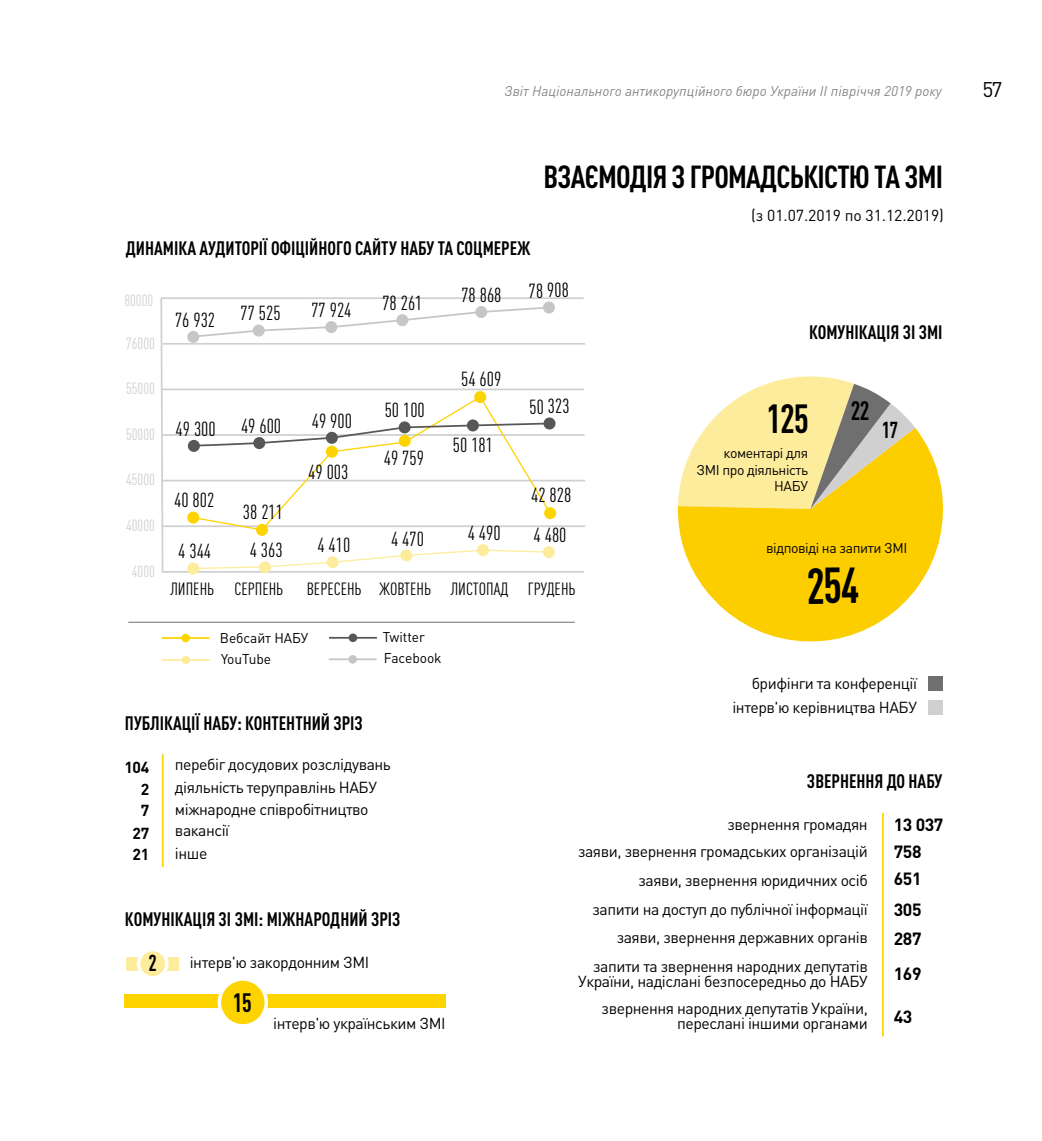
<style>
.page{position:relative;width:1042px;height:1141px;background:#fff}
.page>*{position:absolute;margin:0;border:0;box-sizing:border-box;transform-origin:0 0}
.t1{font:700 condensed 40.07px "DIN Pro";color:#000;scale:.92 1}
.t2{font:700 condensed 31.5px "DIN Pro";letter-spacing:-.025em;color:#000}
.t3{font:700 condensed 26.25px "DIN Pro";color:#000;scale:.92 1}
.t4{font:700 condensed 22.75px "DIN Pro";color:#000;scale:.92 1}
.t5{font:21px "DIN Pro";color:#000}
.t6{font:condensed 20.12px "DIN Pro";color:#000}
.t7{font:700 condensed 19.25px "DIN Pro";color:#000}
.t8{font:condensed 17.5px "DIN Pro";color:#000}
.t9{font:700 17.5px/28.5px "DIN Pro";letter-spacing:-.025em;color:#000}
.t10{font:condensed 16.1px "DIN Pro";color:#d0d0d0}
.t11{font:15.75px/29.1px "DIN Pro";letter-spacing:-.03em;color:#000;text-align:right}
.t12{font:15.75px "DIN Pro";letter-spacing:-.005em;color:#000}
.t13{font:700 15.75px/22.6px "DIN Pro";letter-spacing:-.03em;color:#000;text-align:right}
.t14{font:14px/16.8px "DIN Pro";letter-spacing:-.03em;color:#000;text-align:right}
.t15{font:italic 14px "DIN Pro";color:#878787}
.t16{font:14px/21.9px "DIN Pro";letter-spacing:-.005em;color:#000}
</style>
<div class="page">
<svg style="left:677px;top:428px;width:266px;height:214px;fill:#fcce00"></svg>
<svg style="left:678px;top:376px;width:237px;height:133px"></svg>
<hr style="left:128px;top:622px;width:447px;height:1px;background:#706f6f">
<hr style="left:163px;top:525px;width:422px;height:2px;background:#d0d0d0">
<hr style="left:162px;top:389px;width:422px;height:1px;background:#d0d0d0">
<hr style="left:163px;top:343px;width:422px;height:2px;background:#d0d0d0">
<hr style="left:161px;top:297px;width:422px;height:2px;background:#d0d0d0">
<hr style="left:162px;top:571px;width:422px;height:2px;background:#d0d0d0">
<svg style="left:160px;top:297px;width:4px;height:276px"></svg>
<hr style="left:162px;top:434px;width:422px;height:2px;background:#d0d0d0">
<div style="left:187px;top:562px;width:12px;height:13px;background:#feec9d;border-radius:50%"></div>
<div style="left:259px;top:561px;width:12px;height:12px;background:#feec9d;border-radius:50%"></div>
<svg style="left:187px;top:512px;width:12px;height:12px"></svg>
<div style="left:928px;top:676px;width:15px;height:14px;background:#706f6f"></div>
<div style="left:928px;top:700px;width:15px;height:15px;background:#d0d0d0"></div>
<hr style="left:162px;top:754px;width:2px;height:113px;background:#fdd300">
<div style="left:126px;top:957px;width:53px;height:13px;background:#feec9d"></div>
<div style="left:124px;top:995px;width:321px;height:13px;background:#fdd300"></div>
<div style="left:139px;top:950px;width:28px;height:28px;background:#feec9d;border-radius:50%"></div>
<div style="left:137px;top:948px;width:32px;height:32px;border:4px solid #fff;border-radius:50%"></div>
<div style="left:219px;top:979px;width:47px;height:47px;background:#fdd300;border-radius:50%"></div>
<div style="left:218px;top:977px;width:50px;height:51px;border:4px solid #fff;border-radius:50%"></div>
<hr style="left:882px;top:813px;width:2px;height:223px;background:#fdd300">
<hr style="left:162px;top:637px;width:48px;height:2px;background:#fdd300">
<div style="left:181px;top:634px;width:9px;height:8px;background:#fdd300;border-radius:50%"></div>
<hr style="left:329px;top:637px;width:48px;height:2px;background:#575756">
<div style="left:349px;top:634px;width:8px;height:8px;background:#575756;border-radius:50%"></div>
<hr style="left:329px;top:658px;width:48px;height:2px;background:#c6c6c6">
<div style="left:348px;top:655px;width:9px;height:9px;background:#c6c6c6;border-radius:50%"></div>
<hr style="left:162px;top:659px;width:48px;height:2px;background:#feec9d">
<div style="left:181px;top:656px;width:9px;height:8px;background:#feec9d;border-radius:50%"></div>
<hr style="left:163px;top:480px;width:422px;height:1px;background:#d0d0d0">
<div style="left:477px;top:544px;width:12px;height:12px;background:#feec9d;border-radius:50%"></div>
<div style="left:543px;top:546px;width:12px;height:12px;background:#feec9d;border-radius:50%"></div>
<div style="left:256px;top:524px;width:12px;height:12px;background:#fdd300;border-radius:50%"></div>
<div style="left:474px;top:391px;width:12px;height:12px;background:#fdd300;border-radius:50%"></div>
<div style="left:544px;top:507px;width:12px;height:12px;background:#fdd300;border-radius:50%"></div>
<svg style="left:192px;top:549px;width:355px;height:21px"></svg>
<svg style="left:192px;top:395px;width:360px;height:135px"></svg>
<div style="left:188px;top:440px;width:12px;height:12px;background:#575756;border-radius:50%"></div>
<div style="left:253px;top:437px;width:12px;height:12px;background:#575756;border-radius:50%"></div>
<svg style="left:467px;top:419px;width:12px;height:12px"></svg>
<svg style="left:543px;top:417px;width:12px;height:13px"></svg>
<svg style="left:191px;top:422px;width:360px;height:25px"></svg>
<div style="left:187px;top:331px;width:12px;height:12px;background:#c6c6c6;border-radius:50%"></div>
<div style="left:543px;top:301px;width:12px;height:13px;background:#c6c6c6;border-radius:50%"></div>
<svg style="left:191px;top:306px;width:360px;height:32px"></svg>
<div style="left:808px;top:568px;width:50px;height:36px;background:#fcce00"></div>
<p class="t15" style="left:504px;top:80px;width:439px">Звіт Національного антикорупційного бюро України II півріччя 2019 року</p>
<h3 class="t5" style="left:982px;top:73px;width:21px">57</h3>
<h2 class="t2" style="left:543px;top:153px;width:401px">ВЗАЄМОДІЯ З ГРОМАДСЬКІСТЮ ТА ЗМІ</h2>
<p class="t7" style="left:126px;top:234px;width:406px">ДИНАМІКА АУДИТОРІЇ ОФІЦІЙНОГО САЙТУ НАБУ ТА СОЦМЕРЕЖ</p>
<p class="t10" style="left:124px;top:288px;width:30px">80000</p>
<p class="t10" style="left:126px;top:331px;width:30px">76000</p>
<p class="t10" style="left:126px;top:377px;width:30px">55000</p>
<p class="t10" style="left:126px;top:423px;width:30px">50000</p>
<p class="t10" style="left:126px;top:468px;width:30px">45000</p>
<p class="t10" style="left:126px;top:514px;width:30px">40000</p>
<p class="t10" style="left:132px;top:560px;width:25px">4000</p>
<p class="t6" style="left:175px;top:305px;width:42px">76 932</p>
<p class="t6" style="left:240px;top:299px;width:42px">77 525</p>
<p class="t6" style="left:311px;top:295px;width:42px">77 924</p>
<p class="t6" style="left:382px;top:288px;width:42px">78 261</p>
<p class="t6" style="left:176px;top:414px;width:42px">49 300</p>
<p class="t6" style="left:241px;top:411px;width:42px">49 600</p>
<p class="t6" style="left:312px;top:406px;width:42px">49 900</p>
<p class="t6" style="left:174px;top:485px;width:42px">40 802</p>
<p class="t6" style="left:243px;top:497px;width:42px">38 211</p>
<p class="t6" style="left:308px;top:457px;width:42px">49 003</p>
<p class="t6" style="left:385px;top:396px;width:42px">50 100</p>
<p class="t6" style="left:384px;top:444px;width:42px">49 759</p>
<p class="t6" style="left:461px;top:280px;width:42px">78 868</p>
<p class="t6" style="left:528px;top:276px;width:42px;rotate:-1deg">78 908</p>
<p class="t6" style="left:461px;top:365px;width:42px">54 609</p>
<p class="t6" style="left:453px;top:430px;width:42px">50 181</p>
<p class="t6" style="left:529px;top:392px;width:42px;rotate:-1deg">50 323</p>
<p class="t6" style="left:531px;top:481px;width:42px">42 828</p>
<p class="t6" style="left:178px;top:536px;width:34px">4 344</p>
<p class="t6" style="left:250px;top:536px;width:34px">4 363</p>
<p class="t6" style="left:317px;top:531px;width:34px">4 410</p>
<p class="t6" style="left:391px;top:524px;width:34px">4 470</p>
<p class="t6" style="left:468px;top:519px;width:34px">4 490</p>
<p class="t6" style="left:533px;top:521px;width:34px">4 480</p>
<p class="t8" style="left:170px;top:576px;width:115px">ЛИПЕНЬ СЕРПЕНЬ</p>
<p class="t8" style="left:307px;top:576px;width:270px">ВЕРЕСЕНЬ ЖОВТЕНЬ ЛИСТОПАД ГРУДЕНЬ</p>
<p class="t16" style="left:220px;top:625px;width:90px">Вебсайт НАБУ<br>YouTube</p>
<p class="t14" style="left:383px;top:624px;width:60px;line-height:21.5px;text-align:left">Twitter<br>Facebook</p>
<p class="t12" style="left:751px;top:203px;width:194px">(з 01.07.2019 по 31.12.2019)</p>
<p class="t7" style="left:809px;top:318px;width:135px">КОМУНІКАЦІЯ ЗІ ЗМІ</p>
<h1 class="t1" style="left:766px;top:388px;width:48px">125</h1>
<p class="t14" style="left:696px;top:443px;width:113px">коментарі для<br>ЗМІ про діяльність<br>НАБУ</p>
<h3 class="t3" style="left:851px;top:391px;width:22px">22</h3>
<h3 class="t4" style="left:882px;top:413px;width:19px">17</h3>
<p class="t14" style="left:766px;top:538px;width:143px">відповіді на запити ЗМІ</p>
<p class="t11" style="left:752px;top:667px;width:167px">брифінги та конференції</p>
<p class="t7" style="left:125px;top:709px;width:239px">ПУБЛІКАЦІЇ НАБУ: КОНТЕНТНИЙ ЗРІЗ</p>
<p class="t11" style="left:175px;top:748px;width:217px">перебіг досудових розслідувань</p>
<p class="t13" style="left:124px;top:754px;width:26px">104<br>2</p>
<p class="t13" style="left:141px;top:797px;width:10px">7</p>
<p class="t13" style="left:133px;top:841px;width:18px">21</p>
<p class="t11" style="left:175px;top:771px;width:203px">діяльність теруправлінь НАБУ</p>
<p class="t11" style="left:175px;top:793px;width:195px">міжнародне співробітництво</p>
<p class="t11" style="left:175px;top:815px;width:56px">вакансії</p>
<p class="t13" style="left:132px;top:820px;width:18px">27</p>
<p class="t11" style="left:175px;top:837px;width:34px">інше</p>
<p class="t7" style="left:125px;top:905px;width:277px">КОМУНІКАЦІЯ ЗІ ЗМІ: МІЖНАРОДНИЙ ЗРІЗ</p>
<h3 class="t4" style="left:148px;top:945px;width:11px">2</h3>
<p class="t11" style="left:190px;top:946px;width:181px">інтерв'ю закордонним ЗМІ</p>
<h3 class="t3" style="left:233px;top:983px;width:22px">15</h3>
<p class="t11" style="left:273px;top:1007px;width:174px">інтерв'ю українським ЗМІ</p>
<p class="t11" style="left:732px;top:692px;width:186px">інтерв'ю керівництва НАБУ</p>
<p class="t7" style="left:807px;top:767px;width:137px">ЗВЕРНЕННЯ ДО НАБУ</p>
<p class="t11" style="left:727px;top:808px;width:142px">звернення громадян</p>
<p class="t9" style="left:894px;top:808px;width:51px">13 037</p>
<p class="t11" style="left:578px;top:835px;width:291px">заяви, звернення громадських організацій</p>
<p class="t9" style="left:894px;top:835px;width:29px">758</p>
<p class="t11" style="left:592px;top:864px;width:277px">заяви, звернення юридичних осіб запити на доступ до публічної інформації</p>
<p class="t11" style="left:593px;top:922px;width:276px;line-height:28.3px">заяви, звернення державних органів запити та звернення народних депутатів</p>
<p class="t11" style="left:578px;top:967px;width:291px;line-height:26.6px">України, надіслані безпосередньо до НАБУ звернення народних депутатів України,</p>
<p class="t11" style="left:677px;top:1007px;width:192px">переслані іншими органами</p>
<p class="t9" style="left:894px;top:863px;width:29px">651</p>
<p class="t9" style="left:894px;top:893px;width:29px">305<br>287</p>
<p class="t9" style="left:894px;top:957px;width:29px">169</p>
<p class="t9" style="left:894px;top:1000px;width:20px">43</p>
</div>
